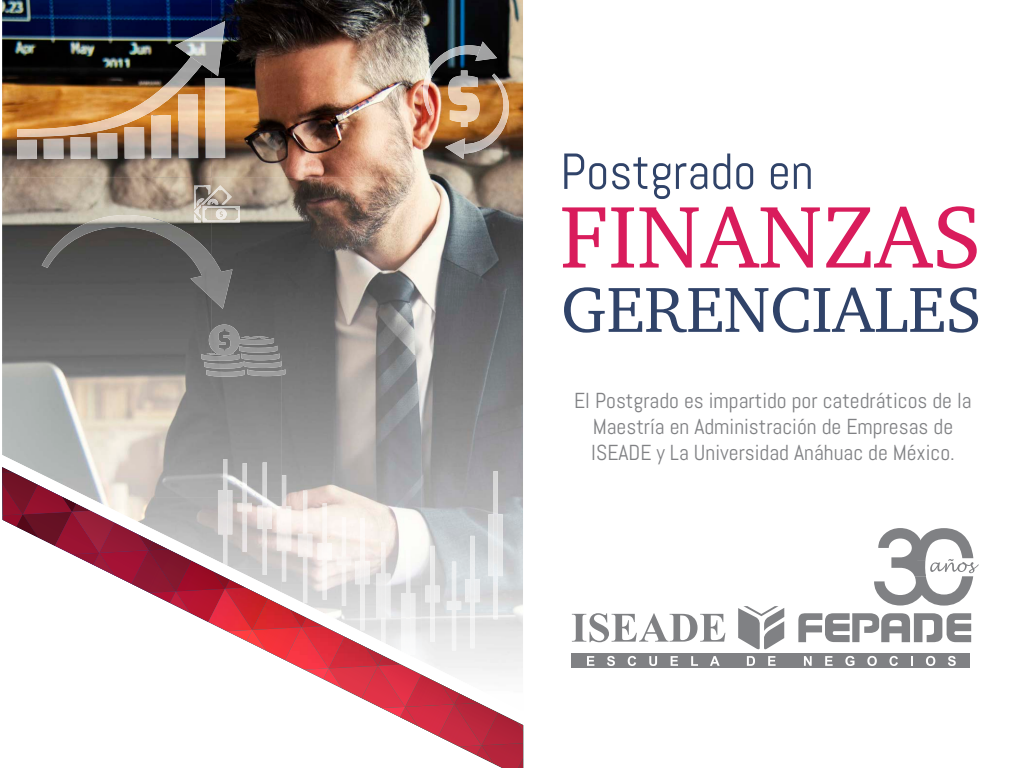
<style>
.page{position:relative;width:1024px;height:768px;background:#fff}
.page>*{position:absolute;margin:0;border:0;box-sizing:border-box;transform-origin:0 0}
.t1{font:89.6px "Charter";color:#d91c5c}
.t2{font:65.2px "Charter";color:#304369}
.t3{font:50.6px "Abel";color:#304369}
.t4{font:21.7px/26px "Abel";color:#808184;text-align:center}
</style>
<div class="page">
<div style="left:572px;top:653px;width:398px;height:15px;background:#808184"></div>
<svg style="left:572px;top:613px;width:153px;height:29px"></svg>
<svg style="left:798px;top:613px;width:173px;height:29px"></svg>
<svg style="left:587px;top:656px;width:7px;height:10px"></svg>
<svg style="left:607px;top:656px;width:8px;height:10px"></svg>
<svg style="left:628px;top:656px;width:8px;height:10px"></svg>
<svg style="left:649px;top:656px;width:8px;height:10px"></svg>
<svg style="left:671px;top:656px;width:7px;height:10px"></svg>
<svg style="left:691px;top:656px;width:7px;height:10px"></svg>
<svg style="left:710px;top:656px;width:10px;height:10px"></svg>
<svg style="left:738px;top:606px;width:46px;height:60px"></svg>
<svg style="left:804px;top:656px;width:8px;height:10px"></svg>
<svg style="left:825px;top:656px;width:8px;height:10px"></svg>
<svg style="left:845px;top:656px;width:10px;height:10px"></svg>
<svg style="left:867px;top:656px;width:10px;height:10px"></svg>
<svg style="left:889px;top:656px;width:9px;height:10px"></svg>
<svg style="left:911px;top:656px;width:2px;height:10px"></svg>
<svg style="left:926px;top:656px;width:9px;height:10px"></svg>
<svg style="left:948px;top:656px;width:8px;height:10px"></svg>
<svg style="left:874px;top:528px;width:105px;height:78px"></svg>
<img style="left:2px;top:0;width:419px;height:355px">
<img style="left:421px;top:0;width:102px;height:391px">
<img style="left:2px;top:355px;width:279px;height:99px">
<img style="left:281px;top:355px;width:141px;height:99px">
<img style="left:421px;top:391px;width:102px;height:63px">
<img style="left:42px;top:215px;width:191px;height:94px">
<img style="left:201px;top:325px;width:81px;height:38px">
<img style="left:194px;top:185px;width:46px;height:37px">
<img style="left:17px;top:57px;width:185px;height:80px">
<img style="left:175px;top:21px;width:50px;height:55px">
<img style="left:17px;top:140px;width:20px;height:19px">
<img style="left:44px;top:139px;width:19px;height:20px">
<img style="left:71px;top:137px;width:19px;height:22px">
<img style="left:98px;top:133px;width:19px;height:26px">
<img style="left:124px;top:127px;width:20px;height:32px">
<img style="left:151px;top:115px;width:20px;height:43px">
<img style="left:178px;top:94px;width:20px;height:64px">
<img style="left:205px;top:78px;width:20px;height:80px">
<img style="left:448px;top:116px;width:16px;height:11px">
<img style="left:464px;top:74px;width:59px;height:80px">
<img style="left:445px;top:138px;width:20px;height:21px">
<img style="left:410px;top:45px;width:71px;height:71px">
<img style="left:475px;top:42px;width:22px;height:19px">
<svg style="left:2px;top:454px;width:521px;height:13px"></svg>
<svg style="left:2px;top:467px;width:521px;height:301px"></svg>
<img style="left:362px;top:666px;width:43px;height:42px">
<img style="left:378px;top:665px;width:43px;height:42px">
<img style="left:405px;top:675px;width:49px;height:32px">
<img style="left:247px;top:641px;width:5px;height:10px">
<img style="left:252px;top:630px;width:49px;height:30px">
<img style="left:227px;top:631px;width:25px;height:10px">
<img style="left:208px;top:589px;width:44px;height:42px">
<img style="left:225px;top:588px;width:43px;height:42px">
<img style="left:252px;top:599px;width:49px;height:31px">
<img style="left:93px;top:565px;width:6px;height:10px">
<img style="left:99px;top:553px;width:50px;height:31px">
<img style="left:72px;top:554px;width:27px;height:11px">
<img style="left:55px;top:512px;width:44px;height:42px">
<img style="left:72px;top:511px;width:42px;height:42px">
<img style="left:99px;top:523px;width:50px;height:30px">
<h3 class="t3" style="left:560px;top:139px;width:255px">Postgrado en</h3>
<h1 class="t1" style="left:560px;top:160px;width:423px">FINANZAS</h1>
<h2 class="t2" style="left:561px;top:253px;width:422px">GERENCIALES</h2>
<p class="t4" style="left:574px;top:388px;width:399px">El Postgrado es impartido por catedráticos de la<br>Maestría en Administración de Empresas de<br>ISEADE y La Universidad Anáhuac de México.</p>
</div>
